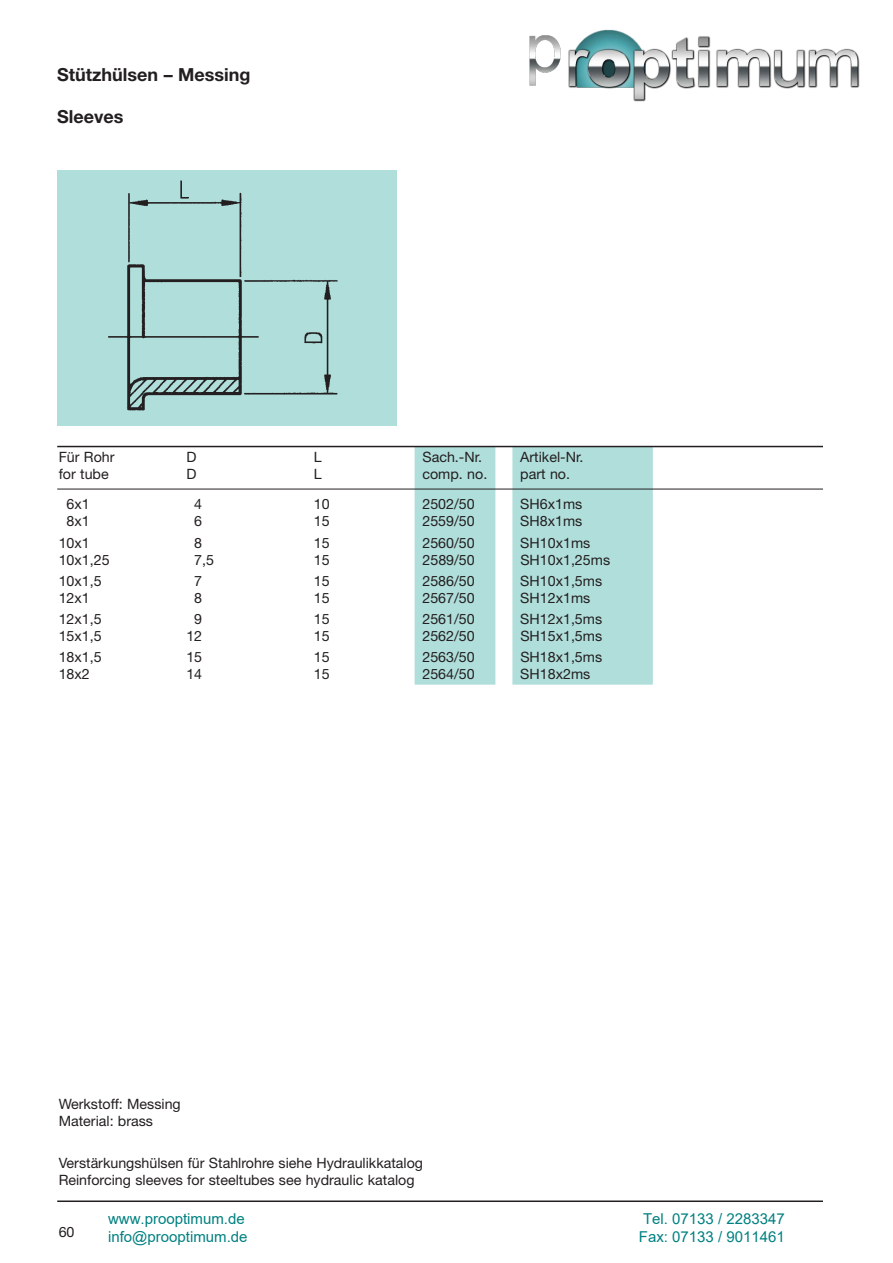
<style>
.page{position:relative;width:893px;height:1263px;background:#fff}
.page>*{position:absolute;margin:0;border:0;box-sizing:border-box;transform-origin:0 0}
.t1{font:18px "Helvetica Neue LT Bold OV YZXYSA";color:#231f20}
.t2{font:15px/18px "Arial";color:#008080}
.t3{font:14.25px/17px "Helvetica Neue LT Roman OV ZZXYSA";color:#231f20}
</style>
<div class="page">
<hr style="left:57px;top:1201px;width:766px;height:1px;background:#231f20">
<svg style="left:414px;top:447px;width:238px;height:238px;background:#b8e1de"></svg>
<div style="left:57px;top:170px;width:340px;height:255px;background:#b0dedb"></div>
<img style="left:108px;top:180px;width:230px;height:231px">
<hr style="left:57px;top:446px;width:766px;height:1px;background:#231f20">
<hr style="left:57px;top:489px;width:766px;height:1px;background:#231f20">
<img style="left:529px;top:29px;width:331px;height:73px">
<p class="t1" style="left:57px;top:68px;width:195px">Stützhülsen – Messing</p>
<p class="t1" style="left:57px;top:110px;width:68px">Sleeves</p>
<p class="t3" style="left:59px;top:449px;width:57px">Für Rohr</p>
<p class="t3" style="left:186px;top:449px;width:12px">D</p>
<p class="t3" style="left:314px;top:449px;width:9px">L</p>
<p class="t3" style="left:422px;top:449px;width:61px">Sach.-Nr.</p>
<p class="t3" style="left:520px;top:449px;width:65px">Artikel-Nr.</p>
<p class="t3" style="left:59px;top:466px;width:51px">for tube</p>
<p class="t3" style="left:186px;top:466px;width:12px">D</p>
<p class="t3" style="left:314px;top:466px;width:9px">L</p>
<p class="t3" style="left:422px;top:466px;width:66px">comp. no.</p>
<p class="t3" style="left:520px;top:466px;width:51px">part no.</p>
<p class="t3" style="left:67px;top:496px;width:25px">6x1</p>
<p class="t3" style="left:194px;top:496px;width:9px">4</p>
<p class="t3" style="left:314px;top:496px;width:17px">10</p>
<p class="t3" style="left:422px;top:496px;width:54px">2502/50</p>
<p class="t3" style="left:520px;top:496px;width:64px">SH6x1ms</p>
<p class="t3" style="left:67px;top:513px;width:25px">8x1</p>
<p class="t3" style="left:194px;top:513px;width:9px">6</p>
<p class="t3" style="left:314px;top:513px;width:17px">15</p>
<p class="t3" style="left:422px;top:513px;width:54px">2559/50</p>
<p class="t3" style="left:520px;top:513px;width:64px">SH8x1ms</p>
<p class="t3" style="left:59px;top:534px;width:33px">10x1</p>
<p class="t3" style="left:194px;top:534px;width:9px">8</p>
<p class="t3" style="left:314px;top:534px;width:17px">15</p>
<p class="t3" style="left:422px;top:534px;width:54px">2560/50</p>
<p class="t3" style="left:520px;top:534px;width:71px">SH10x1ms</p>
<p class="t3" style="left:59px;top:551px;width:52px">10x1,25</p>
<p class="t3" style="left:194px;top:551px;width:21px">7,5</p>
<p class="t3" style="left:314px;top:551px;width:17px">15</p>
<p class="t3" style="left:422px;top:551px;width:54px">2589/50</p>
<p class="t3" style="left:520px;top:551px;width:91px">SH10x1,25ms</p>
<p class="t3" style="left:59px;top:572px;width:45px">10x1,5</p>
<p class="t3" style="left:194px;top:572px;width:9px">7</p>
<p class="t3" style="left:314px;top:572px;width:17px">15</p>
<p class="t3" style="left:422px;top:572px;width:54px">2586/50</p>
<p class="t3" style="left:520px;top:572px;width:83px">SH10x1,5ms</p>
<p class="t3" style="left:59px;top:589px;width:33px">12x1</p>
<p class="t3" style="left:194px;top:589px;width:9px">8</p>
<p class="t3" style="left:314px;top:589px;width:17px">15</p>
<p class="t3" style="left:422px;top:589px;width:54px">2567/50</p>
<p class="t3" style="left:520px;top:589px;width:71px">SH12x1ms</p>
<p class="t3" style="left:59px;top:611px;width:45px">12x1,5</p>
<p class="t3" style="left:194px;top:611px;width:9px">9</p>
<p class="t3" style="left:314px;top:611px;width:17px">15</p>
<p class="t3" style="left:422px;top:611px;width:54px">2561/50</p>
<p class="t3" style="left:520px;top:611px;width:83px">SH12x1,5ms</p>
<p class="t3" style="left:59px;top:628px;width:45px">15x1,5</p>
<p class="t3" style="left:186px;top:628px;width:17px">12</p>
<p class="t3" style="left:314px;top:628px;width:17px">15</p>
<p class="t3" style="left:422px;top:628px;width:54px">2562/50</p>
<p class="t3" style="left:520px;top:628px;width:83px">SH15x1,5ms</p>
<p class="t3" style="left:59px;top:649px;width:45px">18x1,5</p>
<p class="t3" style="left:186px;top:649px;width:17px">15</p>
<p class="t3" style="left:314px;top:649px;width:17px">15</p>
<p class="t3" style="left:422px;top:649px;width:54px">2563/50</p>
<p class="t3" style="left:520px;top:649px;width:83px">SH18x1,5ms</p>
<p class="t3" style="left:59px;top:666px;width:33px">18x2</p>
<p class="t3" style="left:186px;top:666px;width:17px">14</p>
<p class="t3" style="left:314px;top:666px;width:17px">15</p>
<p class="t3" style="left:422px;top:666px;width:54px">2564/50</p>
<p class="t3" style="left:520px;top:666px;width:71px">SH18x2ms</p>
<p class="t3" style="left:59px;top:1095px;width:124px">Werkstoff: Messing<br>Material: brass</p>
<p class="t3" style="left:59px;top:1155px;width:366px">Verstärkungshülsen für Stahlrohre siehe Hydraulikkatalog<br>Reinforcing sleeves for steeltubes see hydraulic katalog</p>
<p class="t2" style="left:108px;top:1210px;width:141px">www.prooptimum.de info@prooptimum.de</p>
<p class="t2" style="left:639px;top:1210px;width:147px">Tel. 07133 / 2283347<br>Fax: 07133 / 9011461</p>
<p class="t3" style="left:59px;top:1224px;width:17px">60</p>
</div>
